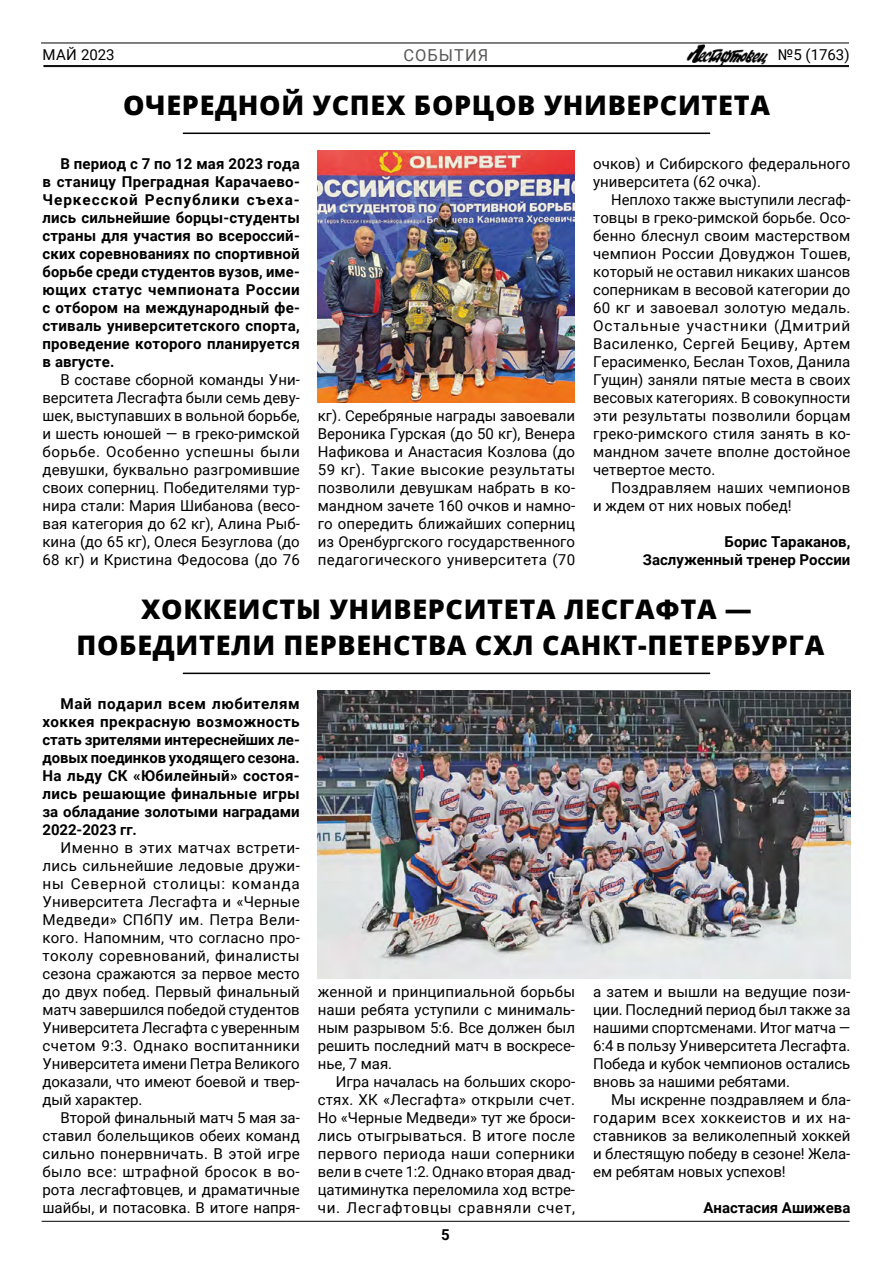
<style>
.page{position:relative;width:893px;height:1263px;background:#fff}
.page>*{position:absolute;margin:0;border:0;box-sizing:border-box;transform-origin:0 0}
.t1{font:800 27px/36px "Open Sans";letter-spacing:.025em;color:#000;text-align:center}
.t2{font:16.5px "Roboto";letter-spacing:.06em;color:#575756}
.t3{font:15px/18px "Roboto";color:#000;text-align:justify}
.t4{font:700 15px/18px "Roboto";color:#000;text-align:justify}
</style>
<div class="page">
<hr style="left:183px;top:133px;width:527px;height:1px;background:#000">
<hr style="left:43px;top:65px;width:806px;height:1px;background:#000">
<hr style="left:43px;top:66px;width:806px;height:1px;background:#000">
<hr style="left:41px;top:43px;width:808px;height:1px;background:#000">
<img style="left:687px;top:44px;width:81px;height:21px">
<hr style="left:42px;top:1221px;width:807px;height:1px;background:#000">
<hr style="left:183px;top:673px;width:527px;height:1px;background:#000">
<img style="left:318px;top:151px;width:257px;height:252px">
<img style="left:318px;top:691px;width:532px;height:288px">
<p class="t3" style="left:42px;top:45px;width:74px">МАЙ 2023</p>
<p class="t3" style="left:778px;top:45px;width:73px">№5 (1763)</p>
<p class="t2" style="left:403px;top:43px;width:86px">СОБЫТИЯ</p>
<h1 class="t1" style="left:123px;top:85px;width:648px">ОЧЕРЕДНОЙ УСПЕХ БОРЦОВ УНИВЕРСИТЕТА</h1>
<p class="t4" style="left:43px;top:154px;width:259px;text-indent:18px">В период с 7 по 12 мая 2023 года в станицу Преградная Карачаево-Черкесской Республики съеха&shy;лись сильнейшие борцы-студенты страны для участия во всероссий&shy;ских соревнованиях по спортивной борьбе среди студентов вузов, име&shy;ющих статус чемпионата России с отбором на международный фе&shy;стиваль университетского спорта, проведение которого планируется в августе.</p>
<p class="t3" style="left:43px;top:370px;width:259px;text-indent:18px">В составе сборной команды Уни&shy;верситета Лесгафта были семь деву&shy;шек, выступавших в вольной борьбе, и шесть юношей — в греко-римской борьбе. Особенно успешны были девушки, буквально разгромившие своих соперниц. Победителями тур&shy;нира стали: Мария Шибанова (весо&shy;вая категория до 62 кг), Алина Рыб&shy;кина (до 65 кг), Олеся Безуглова (до 68 кг) и Кристина Федосова (до 76</p>
<p class="t3" style="left:593px;top:154px;width:259px">очков) и Сибирского федерального университета (62 очка).</p>
<p class="t3" style="left:593px;top:190px;width:259px;text-indent:18px">Неплохо также выступили лесгаф&shy;товцы в греко-римской борьбе. Осо&shy;бенно блеснул своим мастерством чемпион России Довуджон Тошев, который не оставил никаких шансов соперникам в весовой категории до 60 кг и завоевал золотую медаль.<br>Остальные участники (Дмитрий Василенко, Сергей Бециву, Артем Герасименко, Беслан Тохов, Данила Гущин) заняли пятые места в своих весовых категориях. В совокупности эти результаты позволили борцам греко-римского стиля занять в ко&shy;мандном зачете вполне достойное четвертое место.</p>
<p class="t3" style="left:593px;top:478px;width:259px;text-indent:18px">Поздравляем наших чемпионов и ждем от них новых побед!</p>
<p class="t4" style="left:643px;top:532px;width:209px;text-align:right">Борис Тараканов,<br>Заслуженный тренер России</p>
<p class="t3" style="left:318px;top:406px;width:259px">кг). Серебряные награды завоевали Вероника Гурская (до 50 кг), Венера Нафикова и Анастасия Козлова (до 59 кг). Такие высокие результаты позволили девушкам набрать в ко&shy;мандном зачете 160 очков и намно&shy;го опередить ближайших соперниц из Оренбургского государственного педагогического университета (70</p>
<h1 class="t1" style="left:76px;top:589px;width:749px">ХОККЕИСТЫ УНИВЕРСИТЕТА ЛЕСГАФТА —<br>ПОБЕДИТЕЛИ ПЕРВЕНСТВА СХЛ САНКТ-ПЕТЕРБУРГА</h1>
<p class="t4" style="left:43px;top:694px;width:259px;text-indent:18px">Май подарил всем любителям хоккея прекрасную возможность стать зрителями интереснейших ле&shy;довых поединков уходящего сезона.<br>На льду СК «Юбилейный» состоя&shy;лись решающие финальные игры за обладание золотыми наградами 2022-2023 гг.</p>
<p class="t3" style="left:43px;top:838px;width:259px;text-indent:18px">Именно в этих матчах встрети&shy;лись сильнейшие ледовые дружи&shy;ны Северной столицы: команда Университета Лесгафта и «Черные Медведи» СПбПУ им. Петра Вели&shy;кого. Напомним, что согласно про&shy;токолу соревнований, финалисты сезона сражаются за первое место до двух побед. Первый финальный матч завершился победой студентов Университета Лесгафта с уверенным счетом 9:3. Однако воспитанники Университета имени Петра Великого доказали, что имеют боевой и твер&shy;дый характер.</p>
<p class="t3" style="left:43px;top:1108px;width:259px;text-indent:18px">Второй финальный матч 5 мая за&shy;ставил болельщиков обеих команд сильно понервничать. В этой игре было все: штрафной бросок в во&shy;рота лесгафтовцев, и драматичные шайбы, и потасовка. В итоге напря-</p>
<p class="t3" style="left:318px;top:982px;width:259px">женной и принципиальной борьбы наши ребята уступили с минималь&shy;ным разрывом 5:6. Все должен был решить последний матч в воскресе&shy;нье, 7 мая.</p>
<p class="t3" style="left:318px;top:1072px;width:259px;text-indent:18px">Игра началась на больших скоро&shy;стях. ХК «Лесгафта» открыли счет.<br>Но «Черные Медведи» тут же броси&shy;лись отыгрываться. В итоге после первого периода наши соперники вели в счете 1:2. Однако вторая двад&shy;цатиминутка переломила ход встре&shy;чи. Лесгафтовцы сравняли счет,</p>
<p class="t3" style="left:593px;top:982px;width:259px">а затем и вышли на ведущие пози&shy;ции. Последний период был также за нашими спортсменами. Итог матча — 6:4 в пользу Университета Лесгафта.<br>Победа и кубок чемпионов остались вновь за нашими ребятами.</p>
<p class="t3" style="left:593px;top:1090px;width:259px;text-indent:18px">Мы искренне поздравляем и бла&shy;годарим всех хоккеистов и их на&shy;ставников за великолепный хоккей и блестящую победу в сезоне! Жела&shy;ем ребятам новых успехов!</p>
<p class="t4" style="left:703px;top:1198px;width:149px">Анастасия Ашижева</p>
<p class="t4" style="left:441px;top:1225px;width:10px">5</p>
</div>
